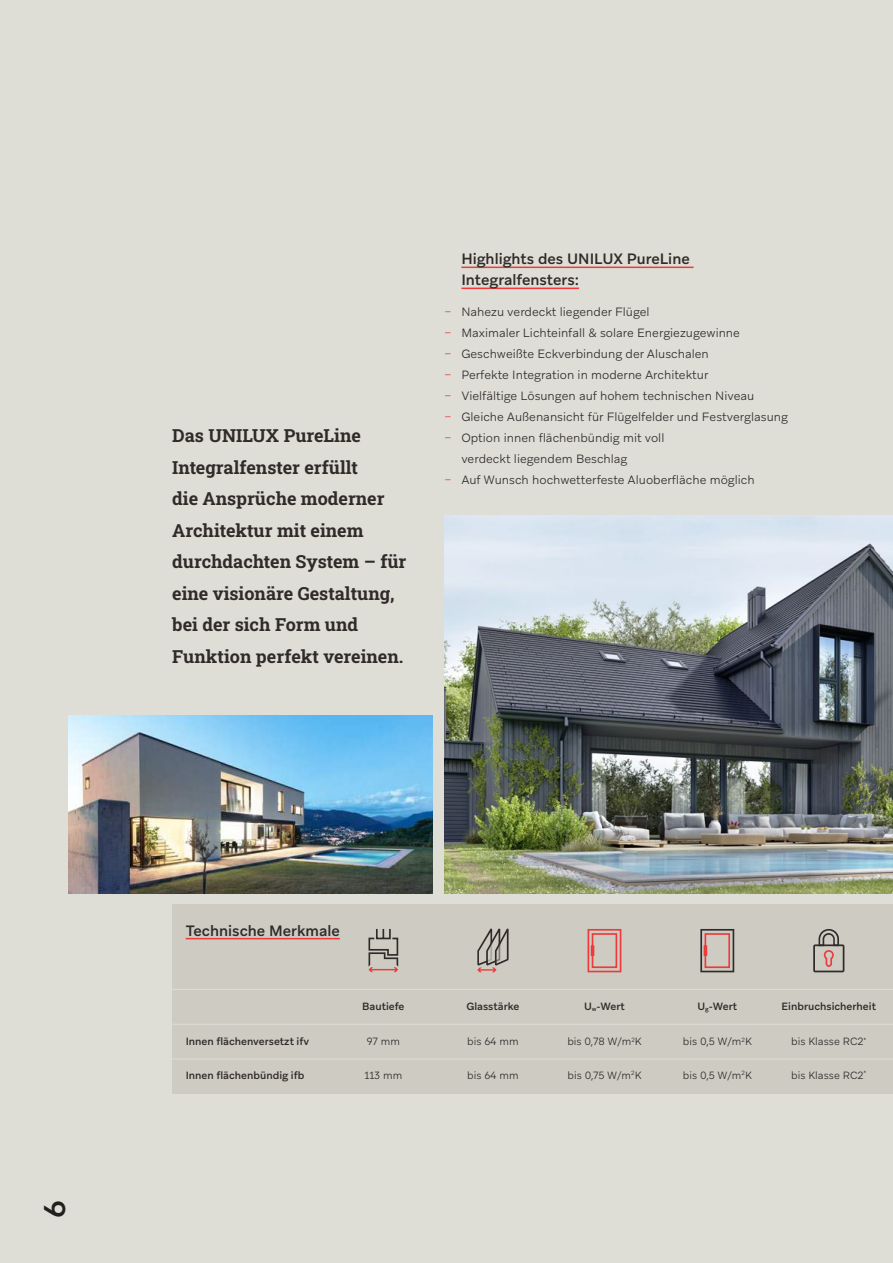
<style>
.page{position:relative;width:893px;height:1263px;background:#deddd6}
.page>*{position:absolute;margin:0;border:0;box-sizing:border-box;transform-origin:0 0}
.t1{font:500 30px "Aribau Grotesk";color:#221f1f}
.t2{font:18px/31.5px "Roboto Slab";color:#302a29}
.t3{font:500 15px/21px "Aribau Grotesk";color:#302a29}
.t4{font:300 12px "Aribau Grotesk";color:#302a29}
.t5{font:300 10.5px "Aribau Grotesk";color:#302a29}
.t6{font:500 10.5px "Aribau Grotesk";color:#302a29}
.s1{color:#ee3a3b}
.s2{font-size:6.15px}
</style>
<div class="page">
<div style="left:172px;top:904px;width:721px;height:189px;background:#cdcbc2"></div>
<svg style="left:588px;top:929px;width:33px;height:43px"></svg>
<svg style="left:700px;top:929px;width:34px;height:43px"></svg>
<svg style="left:477px;top:928px;width:32px;height:44px"></svg>
<svg style="left:813px;top:929px;width:31px;height:43px"></svg>
<svg style="left:368px;top:929px;width:31px;height:43px"></svg>
<hr style="left:172px;top:1024px;width:721px;height:1px;background:#deddd6">
<hr style="left:172px;top:989px;width:721px;height:1px;background:#deddd6">
<hr style="left:172px;top:1058px;width:721px;height:1px;background:#deddd6">
<img style="left:444px;top:516px;width:449px;height:378px">
<img style="left:69px;top:715px;width:363px;height:179px">
<hr style="left:186px;top:938px;width:154px;height:1px;background:#ee3a3b">
<hr style="left:461px;top:267px;width:233px;height:1px;background:#ee3a3b">
<hr style="left:461px;top:288px;width:118px;height:1px;background:#ee3a3b">
<h1 class="t1" style="left:37px;top:1218px;width:19px;rotate:-90deg">6</h1>
<h2 class="t2" style="left:172px;top:421px;width:236px">Das UNILUX PureLine<br>Integralfenster erfüllt<br>die Ansprüche moderner<br>Architektur mit einem durchdachten System – für eine visionäre Gestaltung, bei der sich Form und<br>Funktion perfekt vereinen.</h2>
<p class="t3" style="left:461px;top:249px;width:230px">Highlights des UNILUX PureLine<br>Integralfensters:</p>
<p class="t4" style="left:444px;top:307px;width:207px"><span class="s1">−</span> Nahezu verdeckt liegender Flügel</p>
<p class="t4" style="left:444px;top:328px;width:297px"><span class="s1">−</span> Maximaler Lichteinfall &amp; solare Energiezugewinne</p>
<p class="t4" style="left:444px;top:349px;width:266px"><span class="s1">−</span> Geschweißte Eckverbindung der Aluschalen</p>
<p class="t4" style="left:444px;top:370px;width:266px"><span class="s1">−</span> Perfekte Integration in moderne Architektur</p>
<p class="t4" style="left:444px;top:391px;width:311px"><span class="s1">−</span> Vielfältige Lösungen auf hohem technischen Niveau</p>
<p class="t4" style="left:444px;top:412px;width:345px"><span class="s1">−</span> Gleiche Außenansicht für Flügelfelder und Festverglasung</p>
<p class="t4" style="left:444px;top:433px;width:222px"><span class="s1">−</span> Option innen flächenbündig mit voll</p>
<p class="t4" style="left:461px;top:454px;width:168px">verdeckt liegendem Beschlag</p>
<p class="t4" style="left:444px;top:475px;width:312px"><span class="s1">−</span> Auf Wunsch hochwetterfeste Aluoberfläche möglich</p>
<p class="t3" style="left:186px;top:920px;width:156px">Technische Merkmale</p>
<p class="t6" style="left:186px;top:1035px;width:125px">Innen flächenversetzt ifv</p>
<p class="t6" style="left:186px;top:1069px;width:120px">Innen flächenbündig ifb</p>
<p class="t6" style="left:362px;top:1001px;width:44px">Bautiefe</p>
<p class="t5" style="left:367px;top:1037px;width:35px">97 mm</p>
<p class="t5" style="left:364px;top:1071px;width:39px">113 mm</p>
<p class="t6" style="left:466px;top:1001px;width:55px">Glasstärke</p>
<p class="t5" style="left:467px;top:1037px;width:53px">bis 64 mm</p>
<p class="t5" style="left:467px;top:1071px;width:53px">bis 64 mm</p>
<p class="t6" style="left:584px;top:1001px;width:42px">U<span class="s2">w</span>-Wert</p>
<p class="t5" style="left:567px;top:1037px;width:76px">bis 0,78 W/m<sup>2</sup>K</p>
<p class="t5" style="left:568px;top:1071px;width:75px">bis 0,75 W/m<sup>2</sup>K</p>
<p class="t6" style="left:697px;top:1001px;width:41px">U<span class="s2">g</span>-Wert</p>
<p class="t5" style="left:683px;top:1037px;width:70px">bis 0,5 W/m<sup>2</sup>K</p>
<p class="t5" style="left:683px;top:1071px;width:70px">bis 0,5 W/m<sup>2</sup>K</p>
<p class="t6" style="left:782px;top:1001px;width:96px">Einbruchsicherheit</p>
<p class="t5" style="left:791px;top:1037px;width:77px">bis Klasse RC2<sup>*</sup></p>
<p class="t5" style="left:791px;top:1071px;width:77px">bis Klasse RC2<sup>*</sup></p>
</div>
